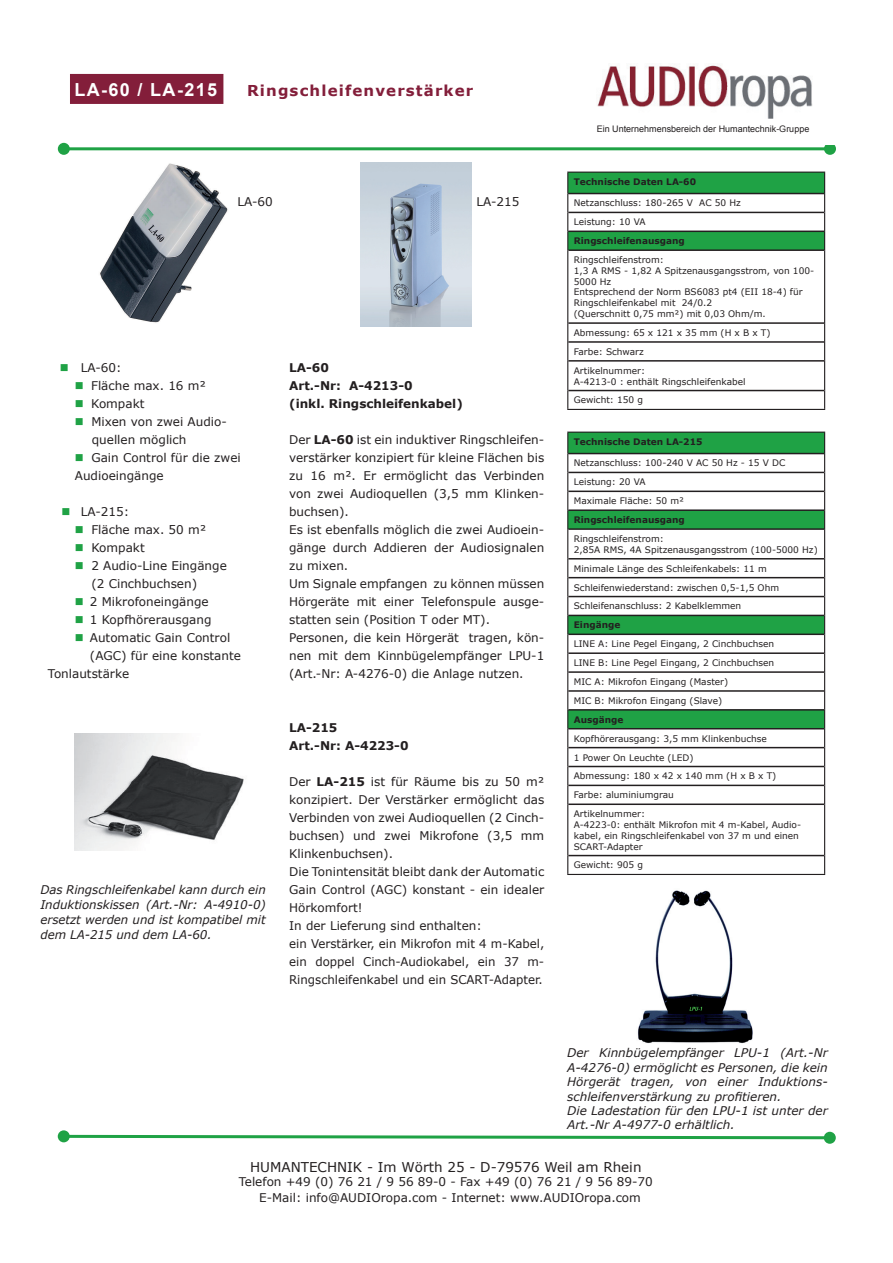
<style>
.page{position:relative;width:893px;height:1263px;background:#fff}
.page>*{position:absolute;margin:0;border:0;box-sizing:border-box;transform-origin:0 0}
.t1{font:700 18px "Arial";letter-spacing:.075em;color:#fff}
.t2{font:700 15px "Verdana";letter-spacing:.075em;color:#831e3a}
.t3{font:13.5px "Verdana";color:#231f20}
.t4{font:12px/18px "Verdana";color:#231f20}
.t5{font:italic 12px/14.4px "Verdana";color:#231f20;text-align:justify}
.t6{font:700 12px/18px "Verdana";color:#231f20}
.t7{font:9px/18.9px "Verdana";color:#231f20}
.t8{font:700 9px "Verdana";color:#231f20}
.t9{font:9px "Arial";color:#231f20}
.s1{font-weight:700}
</style>
<div class="page">
<hr style="left:64px;top:147px;width:766px;height:3px;background:#1fa245">
<div style="left:58px;top:143px;width:12px;height:12px;background:#1fa245;border-radius:50%"></div>
<div style="left:824px;top:143px;width:12px;height:12px;background:#1fa245;border-radius:50%"></div>
<svg style="left:68px;top:1133px;width:758px;height:8px"></svg>
<div style="left:58px;top:1130px;width:12px;height:12px;background:#1fa245;border-radius:50%"></div>
<div style="left:824px;top:1132px;width:12px;height:12px;background:#1fa245;border-radius:50%"></div>
<div style="left:568px;top:172px;width:257px;height:22px;background:#1fa245"></div>
<div style="left:568px;top:231px;width:257px;height:19px;background:#1fa245"></div>
<hr style="left:567px;top:250px;width:1px;height:73px;background:#231f20">
<hr style="left:824px;top:250px;width:1px;height:73px;background:#231f20">
<svg style="left:567px;top:323px;width:1px;height:86px"></svg>
<svg style="left:824px;top:323px;width:1px;height:86px"></svg>
<hr style="left:567px;top:409px;width:258px;height:1px;background:#231f20">
<hr style="left:568px;top:212px;width:256px;height:1px;background:#231f20">
<hr style="left:568px;top:231px;width:256px;height:1px;background:#231f20">
<hr style="left:568px;top:249px;width:256px;height:2px;background:#231f20">
<hr style="left:568px;top:322px;width:256px;height:2px;background:#231f20">
<hr style="left:568px;top:341px;width:256px;height:2px;background:#231f20">
<hr style="left:568px;top:360px;width:256px;height:2px;background:#231f20">
<hr style="left:568px;top:390px;width:256px;height:1px;background:#231f20">
<hr style="left:567px;top:172px;width:258px;height:1px;background:#231f20">
<svg style="left:567px;top:173px;width:1px;height:77px"></svg>
<svg style="left:824px;top:173px;width:1px;height:77px"></svg>
<hr style="left:568px;top:193px;width:256px;height:1px;background:#231f20">
<div style="left:568px;top:432px;width:257px;height:22px;background:#1fa245"></div>
<svg style="left:568px;top:511px;width:256px;height:217px"></svg>
<hr style="left:567px;top:529px;width:1px;height:30px;background:#231f20">
<hr style="left:824px;top:529px;width:1px;height:30px;background:#231f20">
<svg style="left:567px;top:559px;width:1px;height:245px"></svg>
<svg style="left:824px;top:559px;width:1px;height:245px"></svg>
<hr style="left:567px;top:804px;width:1px;height:51px;background:#231f20">
<hr style="left:824px;top:804px;width:1px;height:51px;background:#231f20">
<svg style="left:567px;top:855px;width:1px;height:19px"></svg>
<svg style="left:824px;top:855px;width:1px;height:19px"></svg>
<hr style="left:567px;top:874px;width:258px;height:1px;background:#231f20">
<hr style="left:568px;top:472px;width:256px;height:1px;background:#231f20">
<hr style="left:568px;top:491px;width:256px;height:1px;background:#231f20">
<hr style="left:568px;top:558px;width:256px;height:1px;background:#231f20">
<hr style="left:568px;top:577px;width:256px;height:1px;background:#231f20">
<hr style="left:568px;top:596px;width:256px;height:1px;background:#231f20">
<hr style="left:568px;top:615px;width:256px;height:1px;background:#231f20">
<hr style="left:568px;top:633px;width:256px;height:2px;background:#231f20">
<hr style="left:568px;top:652px;width:256px;height:2px;background:#231f20">
<hr style="left:568px;top:671px;width:256px;height:2px;background:#231f20">
<hr style="left:568px;top:690px;width:256px;height:2px;background:#231f20">
<hr style="left:568px;top:709px;width:256px;height:2px;background:#231f20">
<hr style="left:568px;top:728px;width:256px;height:1px;background:#231f20">
<hr style="left:568px;top:747px;width:256px;height:1px;background:#231f20">
<hr style="left:568px;top:766px;width:256px;height:1px;background:#231f20">
<hr style="left:568px;top:785px;width:256px;height:1px;background:#231f20">
<hr style="left:568px;top:803px;width:256px;height:2px;background:#231f20">
<hr style="left:568px;top:855px;width:256px;height:1px;background:#231f20">
<hr style="left:567px;top:432px;width:258px;height:1px;background:#231f20">
<hr style="left:568px;top:453px;width:256px;height:1px;background:#231f20">
<hr style="left:568px;top:509px;width:256px;height:2px;background:#231f20">
<hr style="left:568px;top:528px;width:256px;height:2px;background:#231f20">
<svg style="left:567px;top:433px;width:1px;height:96px"></svg>
<svg style="left:824px;top:433px;width:1px;height:96px"></svg>
<img style="left:638px;top:890px;width:115px;height:154px">
<img style="left:100px;top:163px;width:128px;height:160px">
<img style="left:360px;top:162px;width:111px;height:164px">
<img style="left:74px;top:734px;width:170px;height:116px">
<div style="left:70px;top:74px;width:153px;height:30px;background:#831e3a"></div>
<div style="left:597px;top:126px;width:253px;height:18px;background:#fff"></div>
<img style="left:597px;top:65px;width:216px;height:54px">
<h1 class="t1" style="left:74px;top:78px;width:144px">LA-60 / LA-215</h1>
<p class="t2" style="left:247px;top:81px;width:228px">Ringschleifenverstärker</p>
<p class="t4" style="left:237px;top:192px;width:37px">LA-60</p>
<p class="t4" style="left:477px;top:193px;width:44px">LA-215</p>
<p class="t4" style="left:81px;top:358px;width:42px">LA-60:</p>
<p class="t4" style="left:91px;top:376px;width:116px">Fläche max. 16 m²</p>
<p class="t4" style="left:91px;top:394px;width:55px">Kompakt</p>
<p class="t4" style="left:91px;top:412px;width:137px">Mixen von zwei Audio-</p>
<p class="t4" style="left:92px;top:430px;width:96px">quellen möglich</p>
<p class="t4" style="left:91px;top:448px;width:151px">Gain Control für die zwei</p>
<p class="t4" style="left:75px;top:466px;width:90px">Audioeingänge</p>
<p class="t4" style="left:81px;top:502px;width:50px">LA-215:</p>
<p class="t4" style="left:91px;top:520px;width:116px">Fläche max. 50 m²</p>
<p class="t4" style="left:91px;top:538px;width:55px">Kompakt</p>
<p class="t4" style="left:91px;top:556px;width:137px">2 Audio-Line Eingänge</p>
<p class="t4" style="left:91px;top:574px;width:107px">(2 Cinchbuchsen)</p>
<p class="t4" style="left:90px;top:592px;width:120px">2 Mikrofoneingänge</p>
<p class="t4" style="left:90px;top:610px;width:123px">1 Kopfhörerausgang</p>
<p class="t4" style="left:90px;top:628px;width:142px">Automatic Gain Control</p>
<p class="t4" style="left:90px;top:646px;width:153px">(AGC) für eine konstante</p>
<p class="t4" style="left:48px;top:664px;width:83px">Tonlautstärke</p>
<p class="t5" style="left:40px;top:882px;width:227px;line-height:15px">Das Ringschleifenkabel kann durch ein Induktionskissen (Art.-Nr: A-4910-0) ersetzt werden und ist kompatibel mit dem LA-215 und dem LA-60.</p>
<p class="t6" style="left:289px;top:358px;width:175px">LA-60<br>Art.-Nr: A-4213-0<br>(inkl. Ringschleifenkabel)</p>
<p class="t4" style="left:289px;top:430px;width:257px">Der <span class="s1">LA-60</span> ist ein induktiver Ringschleifen&shy;verstärker konzipiert für kleine Flächen bis zu 16 m². Er ermöglicht das Verbinden von zwei Audioquellen (3,5 mm Klinken&shy;buchsen).<br>Es ist ebenfalls möglich die zwei Audioein&shy;gänge durch Addieren der Audiosignalen zu mixen.<br>Um Signale empfangen zu können müssen Hörgeräte mit einer Telefonspule ausge&shy;statten sein (Position T oder MT).<br>Personen, die kein Hörgerät tragen, kön&shy;nen mit dem Kinnbügelempfänger LPU-1 (Art.-Nr: A-4276-0) die Anlage nutzen.</p>
<p class="t6" style="left:289px;top:718px;width:121px">LA-215<br>Art.-Nr: A-4223-0</p>
<p class="t4" style="left:289px;top:772px;width:257px">Der <span class="s1">LA-215</span> ist für Räume bis zu 50 m² konzipiert. Der Verstärker ermöglicht das Verbinden von zwei Audioquellen (2 Cinch&shy;buchsen) und zwei Mikrofone (3,5 mm Klinkenbuchsen).<br>Die Tonintensität bleibt dank der Automatic Gain Control (AGC) konstant - ein idealer Hörkomfort!<br>In der Lieferung sind enthalten:<br>ein Verstärker, ein Mikrofon mit 4 m-Kabel, ein doppel Cinch-Audiokabel, ein 37 m-Ringschleifenkabel und ein SCART-Adapter.</p>
<p class="t9" style="left:597px;top:123px;width:214px">Ein Unternehmensbereich der Humantechnik-Gruppe</p>
<p class="t8" style="left:574px;top:176px;width:124px">Technische Daten LA-60</p>
<p class="t7" style="left:574px;top:193px;width:169px">Netzanschluss: 180-265 V AC 50 Hz<br>Leistung: 10 VA</p>
<p class="t8" style="left:574px;top:235px;width:112px">Ringschleifenausgang</p>
<p class="t7" style="left:574px;top:254px;width:242px;line-height:10.8px">Ringschleifenstrom:<br>1,3 A RMS - 1,82 A Spitzenausgangsstrom, von 100-<br>5000 Hz<br>Entsprechend der Norm BS6083 pt4 (EII 18-4) für<br>Ringschleifenkabel mit 24/0.2<br>(Querschnitt 0,75 mm²) mit 0,03 Ohm/m.</p>
<p class="t7" style="left:574px;top:323px;width:198px">Abmessung: 65 x 121 x 35 mm (H x B x T)<br>Farbe: Schwarz<br>Artikelnummer:</p>
<p class="t7" style="left:574px;top:371px;width:173px">A-4213-0 : enthält Ringschleifenkabel<br>Gewicht: 150 g</p>
<p class="t8" style="left:574px;top:436px;width:130px">Technische Daten LA-215</p>
<p class="t7" style="left:574px;top:453px;width:213px">Netzanschluss: 100-240 V AC 50 Hz - 15 V DC<br>Leistung: 20 VA<br>Maximale Fläche: 50 m²</p>
<p class="t8" style="left:574px;top:514px;width:112px">Ringschleifenausgang</p>
<p class="t7" style="left:574px;top:533px;width:245px;line-height:10.8px">Ringschleifenstrom:<br>2,85A RMS, 4A Spitzenausgangsstrom (100-5000 Hz)</p>
<p class="t7" style="left:574px;top:559px;width:207px">Minimale Länge des Schleifenkabels: 11 m<br>Schleifenwiederstand: zwischen 0,5-1,5 Ohm<br>Schleifenanschluss: 2 Kabelklemmen</p>
<p class="t8" style="left:574px;top:619px;width:48px">Eingänge</p>
<p class="t7" style="left:574px;top:634px;width:202px">LINE A: Line Pegel Eingang, 2 Cinchbuchsen LINE B: Line Pegel Eingang, 2 Cinchbuchsen MIC A: Mikrofon Eingang (Master)<br>MIC B: Mikrofon Eingang (Slave)</p>
<p class="t8" style="left:574px;top:714px;width:51px">Ausgänge</p>
<p class="t7" style="left:574px;top:729px;width:204px">Kopfhörerausgang: 3,5 mm Klinkenbuchse<br>1 Power On Leuchte (LED)<br>Abmessung: 180 x 42 x 140 mm (H x B x T)<br>Farbe: aluminiumgrau<br>Artikelnummer:</p>
<p class="t7" style="left:574px;top:819px;width:229px;line-height:10.8px">A-4223-0: enthält Mikrofon mit 4 m-Kabel, Audio&shy;kabel, ein Ringschleifenkabel von 37 m und einen<br>SCART-Adapter</p>
<p class="t7" style="left:574px;top:855px;width:71px">Gewicht: 905 g</p>
<p class="t5" style="left:567px;top:1045px;width:262px;text-align:left">Der Kinnbügelempfänger LPU-1 (Art.-Nr A-4276-0) ermöglicht es Personen, die kein Hörgerät tragen, von einer Induktions&shy;schleifenverstärkung zu profitieren.<br>Die Ladestation für den LPU-1 ist unter der Art.-Nr A-4977-0 erhältlich.</p>
<p class="t3" style="left:250px;top:1158px;width:393px">HUMANTECHNIK - Im Wörth 25 - D-79576 Weil am Rhein</p>
<p class="t4" style="left:259px;top:1173px;width:395px;line-height:16.2px;text-indent:-20px">Telefon +49 (0) 76 21 / 9 56 89-0 - Fax +49 (0) 76 21 / 9 56 89-70<br>E-Mail: info@AUDIOropa.com - Internet: www.AUDIOropa.com</p>
</div>
